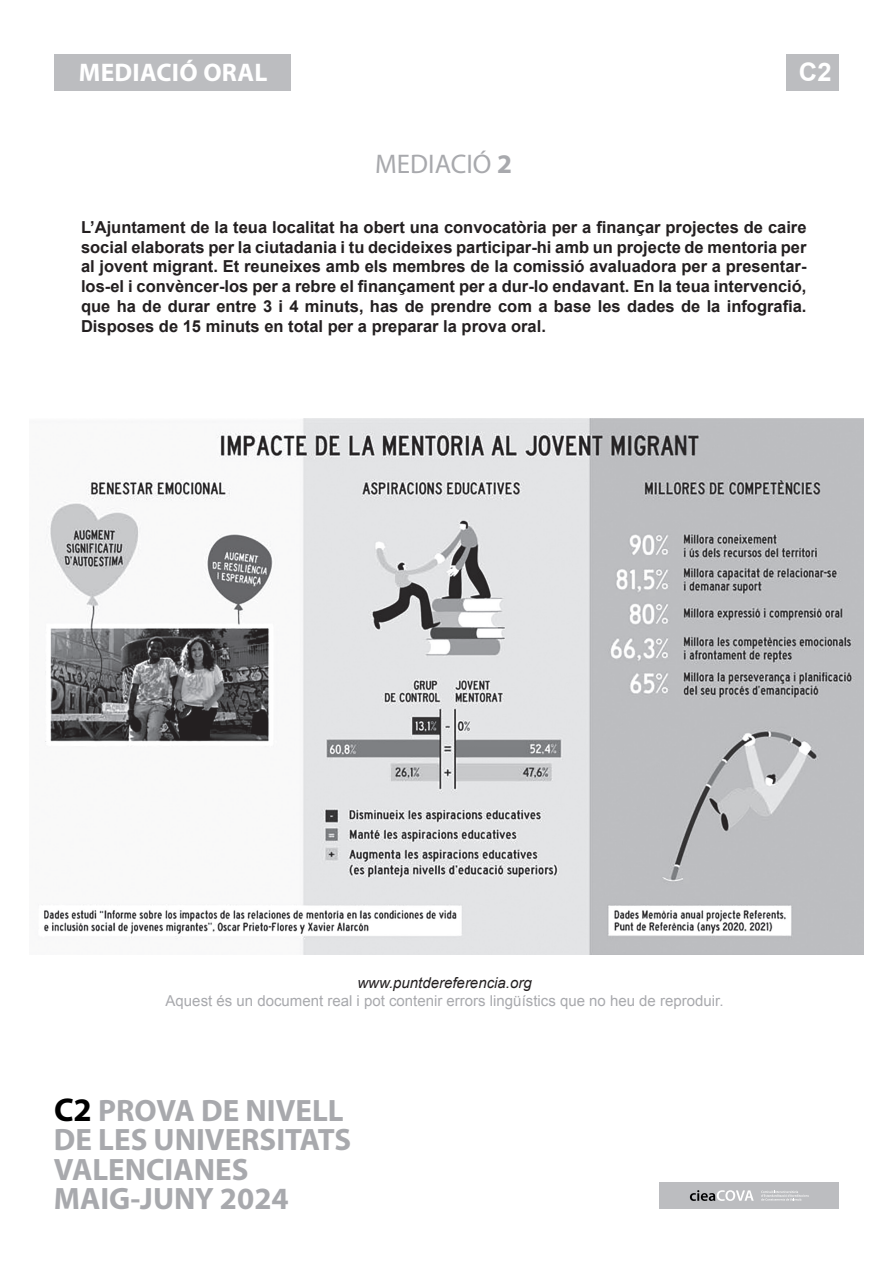
<style>
.page{position:relative;width:893px;height:1263px;background:#fff}
.page>*{position:absolute;margin:0;border:0;box-sizing:border-box;transform-origin:0 0}
.t1{font:700 31.05px/29.4px "Myriad Pro";color:#a8a9ad}
.t2{font:27px "Myriad Pro";color:#a8a9ad}
.t3{font:700 25.5px "Myriad Pro";letter-spacing:.01em;color:#fff}
.t4{font:700 25.5px "Arial";color:#fff}
.t5{font:700 16.5px/19.8px "Arial";color:#231f20;text-align:justify}
.t6{font:15px "Arial";color:#a8a9ad}
.t7{font:italic 15px "Arial";color:#231f20}
.s1{font-weight:700}
.s2{font-size:33px;color:#000}
</style>
<div class="page">
<div style="left:660px;top:1182px;width:179px;height:27px;background:#bcbdc0"></div>
<svg style="left:690px;top:1190px;width:64px;height:11px"></svg>
<svg style="left:761px;top:1190px;width:48px;height:10px"></svg>
<div style="left:54px;top:54px;width:237px;height:37px;background:#bcbdc0"></div>
<div style="left:787px;top:54px;width:52px;height:37px;background:#bcbdc0"></div>
<img style="left:42px;top:419px;width:821px;height:535px">
<h3 class="t3" style="left:79px;top:56px;width:190px">MEDIACIÓ ORAL</h3>
<h2 class="t2" style="left:375px;top:148px;width:138px">MEDIACIÓ <span class="s1">2</span></h2>
<h3 class="t4" style="left:799px;top:56px;width:34px">C2</h3>
<p class="t5" style="left:81px;top:218px;width:727px">L’Ajuntament de la teua localitat ha obert una convocatòria per a finançar projectes de caire social elaborats per la ciutadania i tu decideixes participar-hi amb un projecte de mentoria per al jovent migrant. Et reuneixes amb els membres de la comissió avaluadora per a presentar&shy;los-el i convèncer-los per a rebre el finançament per a dur-lo endavant. En la teua intervenció, que ha de durar entre 3 i 4 minuts, has de prendre com a base les dades de la infografia.<br>Disposes de 15 minuts en total per a preparar la prova oral.</p>
<p class="t7" style="left:357px;top:973px;width:176px">www.puntdereferencia.org</p>
<p class="t6" style="left:166px;top:990px;width:559px">Aquest és un document real i pot contenir errors lingüístics que no heu de reproduir.</p>
<h1 class="t1" style="left:54px;top:1095px;width:299px"><span class="s2">C2</span> PROVA DE NIVELL<br>DE LES UNIVERSITATS<br>VALENCIANES<br>MAIG-JUNY 2024</h1>
</div>
